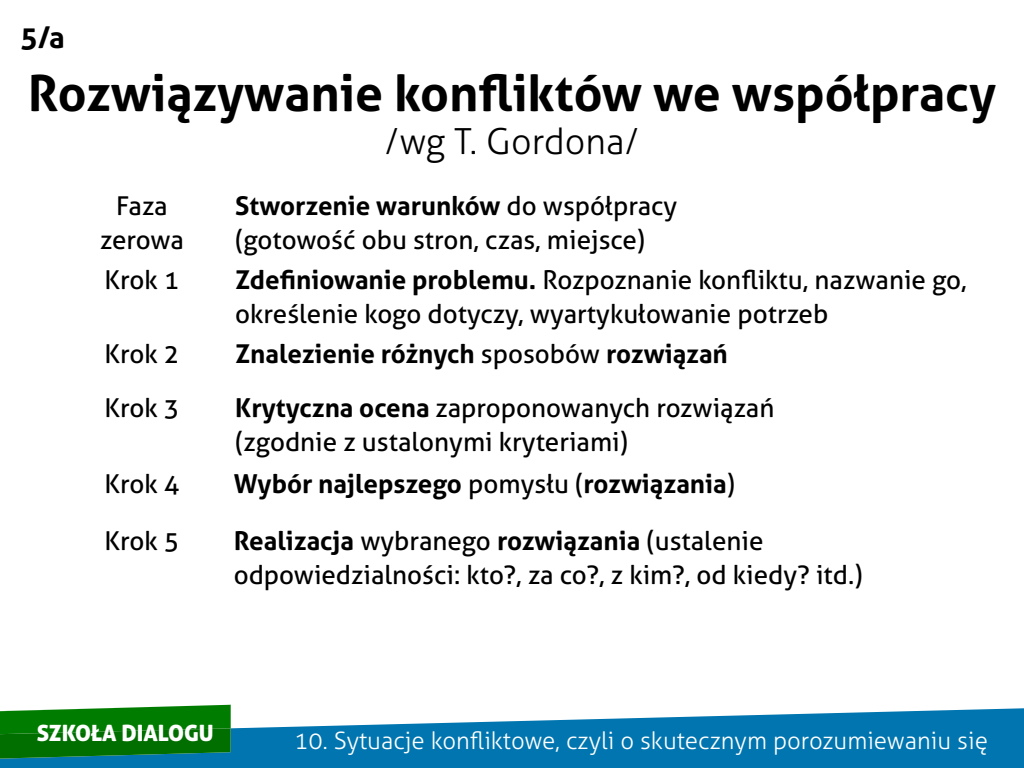
<style>
.page{position:relative;width:1024px;height:768px;background:#fff}
.page>*{position:absolute;margin:0;border:0;box-sizing:border-box;transform-origin:0 0}
.t1{font:700 50px "Aller";color:#000}
.t2{font:300 36px "Aller";color:#000}
.t3{font:700 30px "Aller";color:#000}
.t4{font:26px/34px "Aller";color:#000}
.t5{font:700 26px "Aller";color:#000}
.t6{font:300 24px "Aller";color:#fff}
.t7{font:22.5px "Aller Display";color:#fff}
.s1{font-weight:700}
.s2{font-weight:400}
</style>
<div class="page">
<svg style="left:0;top:708px;width:1024px;height:60px;fill:#0075af"></svg>
<svg style="left:0;top:705px;width:231px;height:54px;background:#0f7e1a"></svg>
<p class="t3" style="left:20px;top:19px;width:46px">5/a</p>
<h1 class="t1" style="left:28px;top:63px;width:970px">Rozwiązywanie konfliktów we współpracy</h1>
<h2 class="t2" style="left:385px;top:120px;width:256px">/wg T. Gordona/</h2>
<p class="t4" style="left:100px;top:188px;width:85px;text-align:center">Faza zerowa</p>
<p class="t4" style="left:235px;top:188px;width:444px"><span class="s1">Stworzenie warunków</span> do współpracy (gotowość obu stron, czas, miejsce)</p>
<p class="t4" style="left:104px;top:263px;width:77px">Krok 1</p>
<p class="t4" style="left:235px;top:263px;width:733px"><span class="s1">Zdefiniowanie problemu.</span> Rozpoznanie konfliktu, nazwanie go, określenie kogo dotyczy, wyartykułowanie potrzeb</p>
<p class="t4" style="left:104px;top:337px;width:77px">Krok 2</p>
<p class="t5" style="left:235px;top:338px;width:494px">Znalezienie różnych <span class="s2">sposobów</span> rozwiązań</p>
<p class="t4" style="left:104px;top:391px;width:77px">Krok 3</p>
<p class="t4" style="left:235px;top:391px;width:541px"><span class="s1">Krytyczna ocena</span> zaproponowanych rozwiązań (zgodnie z ustalonymi kryteriami)</p>
<p class="t4" style="left:104px;top:467px;width:77px">Krok 4</p>
<p class="t5" style="left:234px;top:468px;width:503px">Wybór najlepszego <span class="s2">pomysłu (</span>rozwiązania<span class="s2">)</span></p>
<p class="t4" style="left:104px;top:524px;width:77px">Krok 5</p>
<p class="t4" style="left:234px;top:524px;width:631px"><span class="s1">Realizacja</span> wybranego <span class="s1">rozwiązania</span> (ustalenie odpowiedzialności: kto?, za co?, z kim?, od kiedy? itd.)</p>
<p class="t7" style="left:37px;top:718px;width:179px">SZKOŁA DIALOGU</p>
<p class="t6" style="left:294px;top:726px;width:695px">10. Sytuacje konfliktowe, czyli o skutecznym porozumiewaniu się</p>
</div>
